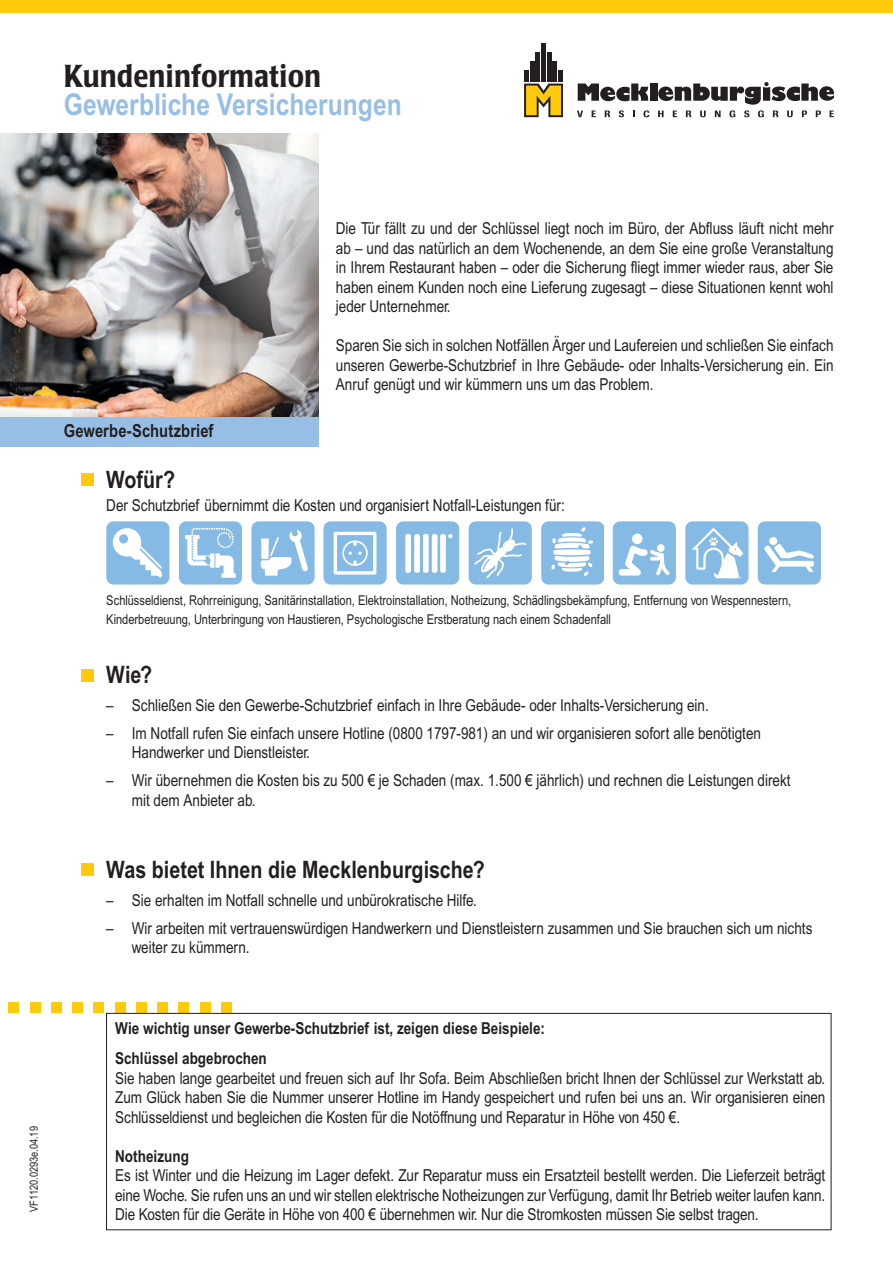
<style>
.page{position:relative;width:893px;height:1263px;background:#fff}
.page>*{position:absolute;margin:0;border:0;box-sizing:border-box;transform-origin:0 0}
.t1{font:500 condensed 31.5px "Laudatio BQ";color:#231f20}
.t2{font:700 30px "Arial Narrow MT Pro";color:#97bfe6}
.t3{font:700 24px "Arial Narrow MT Pro";color:#231f20}
.t4{font:700 18px "Arial Narrow MT Pro";letter-spacing:.005em;color:#231f20}
.t5{font:16.5px/19.5px "Arial Narrow MT Pro";color:#231f20;text-align:justify}
.t6{font:700 16.5px/30px "Arial Narrow MT Pro";color:#231f20}
.t7{font:13.5px/19.5px "Arial Narrow MT Pro";color:#231f20}
.t8{font:11.25px "Arial Narrow MT Pro";color:#231f20}
</style>
<div class="page">
<img style="left:0;top:134px;width:319px;height:283px">
<div style="left:0;top:0;width:893px;height:13px;background:#feca0a"></div>
<div style="left:0;top:417px;width:319px;height:29px;background:#97bfe6"></div>
<div style="left:650px;top:83px;width:7px;height:18px;background:#231f20"></div>
<svg style="left:578px;top:83px;width:71px;height:19px"></svg>
<svg style="left:524px;top:84px;width:39px;height:33px"></svg>
<div style="left:524px;top:70px;width:5px;height:12px;background:#231f20"></div>
<hr style="left:530px;top:61px;width:4px;height:21px;background:#231f20">
<div style="left:535px;top:52px;width:5px;height:30px;background:#231f20"></div>
<div style="left:541px;top:43px;width:5px;height:39px;background:#231f20"></div>
<div style="left:547px;top:52px;width:5px;height:30px;background:#231f20"></div>
<hr style="left:553px;top:61px;width:4px;height:21px;background:#231f20">
<div style="left:558px;top:70px;width:5px;height:12px;background:#231f20"></div>
<svg style="left:577px;top:110px;width:6px;height:7px"></svg>
<svg style="left:592px;top:111px;width:4px;height:6px"></svg>
<svg style="left:633px;top:111px;width:2px;height:6px"></svg>
<svg style="left:605px;top:111px;width:5px;height:6px"></svg>
<svg style="left:619px;top:110px;width:5px;height:7px"></svg>
<svg style="left:643px;top:110px;width:6px;height:7px"></svg>
<svg style="left:658px;top:82px;width:176px;height:35px"></svg>
<div style="left:81px;top:473px;width:13px;height:13px;background:#feca0a"></div>
<div style="left:81px;top:669px;width:13px;height:12px;background:#feca0a"></div>
<div style="left:81px;top:863px;width:13px;height:13px;background:#feca0a"></div>
<div style="left:221px;top:1002px;width:11px;height:11px;background:#feca0a"></div>
<div style="left:200px;top:1002px;width:10px;height:11px;background:#feca0a"></div>
<div style="left:179px;top:1002px;width:10px;height:11px;background:#feca0a"></div>
<div style="left:157px;top:1002px;width:11px;height:11px;background:#feca0a"></div>
<div style="left:136px;top:1002px;width:11px;height:11px;background:#feca0a"></div>
<div style="left:115px;top:1002px;width:10px;height:11px;background:#feca0a"></div>
<div style="left:94px;top:1002px;width:10px;height:11px;background:#feca0a"></div>
<div style="left:72px;top:1002px;width:11px;height:11px;background:#feca0a"></div>
<div style="left:51px;top:1002px;width:11px;height:11px;background:#feca0a"></div>
<div style="left:30px;top:1002px;width:10px;height:11px;background:#feca0a"></div>
<div style="left:9px;top:1002px;width:10px;height:11px;background:#feca0a"></div>
<div style="left:106px;top:521px;width:63px;height:63px;background:#85bae4;border-radius:7px"></div>
<svg style="left:111px;top:527px;width:59px;height:58px"></svg>
<div style="left:179px;top:521px;width:63px;height:63px;background:#85bae4;border-radius:7px"></div>
<svg style="left:185px;top:528px;width:51px;height:50px"></svg>
<div style="left:251px;top:521px;width:64px;height:63px;background:#85bae4;border-radius:7px"></div>
<svg style="left:260px;top:530px;width:48px;height:46px"></svg>
<div style="left:323px;top:521px;width:64px;height:63px;background:#85bae4;border-radius:7px"></div>
<svg style="left:334px;top:532px;width:42px;height:43px"></svg>
<div style="left:396px;top:521px;width:63px;height:63px;background:#85bae4;border-radius:7px"></div>
<svg style="left:405px;top:534px;width:48px;height:39px"></svg>
<div style="left:469px;top:521px;width:62px;height:63px;background:#85bae4;border-radius:7px"></div>
<svg style="left:474px;top:528px;width:52px;height:50px"></svg>
<div style="left:541px;top:521px;width:63px;height:63px;background:#85bae4;border-radius:7px"></div>
<svg style="left:551px;top:527px;width:42px;height:49px"></svg>
<div style="left:613px;top:521px;width:63px;height:63px;background:#85bae4;border-radius:7px"></div>
<svg style="left:618px;top:545px;width:52px;height:31px"></svg>
<div style="left:632px;top:534px;width:11px;height:10px;background:#fff;border-radius:50%"></div>
<div style="left:657px;top:544px;width:8px;height:8px;background:#fff;border-radius:50%"></div>
<div style="left:685px;top:521px;width:63px;height:63px;background:#85bae4;border-radius:7px"></div>
<svg style="left:692px;top:528px;width:51px;height:50px"></svg>
<div style="left:758px;top:521px;width:63px;height:63px;background:#85bae4;border-radius:7px"></div>
<svg style="left:764px;top:537px;width:50px;height:35px"></svg>
<div style="left:106px;top:1013px;width:725px;height:217px;border:1px solid #231f20"></div>
<h1 class="t1" style="left:64px;top:58px;width:259px">Kundeninformation</h1>
<h2 class="t2" style="left:64px;top:87px;width:340px">Gewerbliche Versicherungen</h2>
<p class="t4" style="left:64px;top:419px;width:151px">Gewerbe-Schutzbrief</p>
<p class="t5" style="left:336px;top:218px;width:499px">Die Tür fällt zu und der Schlüssel liegt noch im Büro, der Abfluss läuft nicht mehr ab – und das natürlich an dem Wochenende, an dem Sie eine große Veranstaltung in Ihrem Restaurant haben – oder die Sicherung fliegt immer wieder raus, aber Sie haben einem Kunden noch eine Lieferung zugesagt – diese Situationen kennt wohl jeder Unternehmer.</p>
<p class="t5" style="left:336px;top:335px;width:499px">Sparen Sie sich in solchen Notfällen Ärger und Laufereien und schließen Sie einfach unseren Gewerbe-Schutzbrief in Ihre Gebäude- oder Inhalts-Versicherung ein. Ein Anruf genügt und wir kümmern uns um das Problem.</p>
<h3 class="t3" style="left:106px;top:465px;width:70px">Wofür?</h3>
<p class="t5" style="left:106px;top:496px;width:460px">Der Schutzbrief übernimmt die Kosten und organisiert Notfall-Leistungen für:</p>
<p class="t8" style="left:27px;top:1212px;width:87px;rotate:-90deg">VF1120.0293e.04.19</p>
<p class="t7" style="left:106px;top:590px;width:686px">Schlüsseldienst, Rohrreinigung, Sanitärinstallation, Elektroinstallation, Notheizung, Schädlingsbekämpfung, Entfernung von Wespennestern,<br>Kinderbetreuung, Unterbringung von Haustieren, Psychologische Erstberatung nach einem Schadenfall</p>
<h3 class="t3" style="left:106px;top:660px;width:48px">Wie?</h3>
<p class="t5" style="left:106px;top:695px;width:604px">– Schließen Sie den Gewerbe-Schutzbrief einfach in Ihre Gebäude- oder Inhalts-Versicherung ein.</p>
<p class="t5" style="left:132px;top:723px;width:631px;text-indent:-26px">– Im Notfall rufen Sie einfach unsere Hotline (0800 1797-981) an und wir organisieren sofort alle benötigten<br>Handwerker und Dienstleister.</p>
<p class="t5" style="left:132px;top:770px;width:660px;text-indent:-26px">– Wir übernehmen die Kosten bis zu 500 € je Schaden (max. 1.500 € jährlich) und rechnen die Leistungen direkt mit dem Anbieter ab.</p>
<h3 class="t3" style="left:106px;top:855px;width:380px">Was bietet Ihnen die Mecklenburgische?</h3>
<p class="t5" style="left:106px;top:890px;width:372px">– Sie erhalten im Notfall schnelle und unbürokratische Hilfe.</p>
<p class="t5" style="left:132px;top:918px;width:682px;text-indent:-26px">– Wir arbeiten mit vertrauenswürdigen Handwerkern und Dienstleistern zusammen und Sie brauchen sich um nichts weiter zu kümmern.</p>
<p class="t6" style="left:115px;top:1013px;width:431px">Wie wichtig unser Gewerbe-Schutzbrief ist, zeigen diese Beispiele:<br>Schlüssel abgebrochen</p>
<p class="t5" style="left:115px;top:1068px;width:712px">Sie haben lange gearbeitet und freuen sich auf Ihr Sofa. Beim Abschließen bricht Ihnen der Schlüssel zur Werkstatt ab.<br>Zum Glück haben Sie die Nummer unserer Hotline im Handy gespeichert und rufen bei uns an. Wir organisieren einen Schlüsseldienst und begleichen die Kosten für die Notöffnung und Reparatur in Höhe von 450 €.</p>
<p class="t6" style="left:115px;top:1141px;width:75px">Notheizung</p>
<p class="t5" style="left:115px;top:1165px;width:712px">Es ist Winter und die Heizung im Lager defekt. Zur Reparatur muss ein Ersatzteil bestellt werden. Die Lieferzeit beträgt eine Woche. Sie rufen uns an und wir stellen elektrische Notheizungen zur Verfügung, damit Ihr Betrieb weiter laufen kann.<br>Die Kosten für die Geräte in Höhe von 400 € übernehmen wir. Nur die Stromkosten müssen Sie selbst tragen.</p>
</div>
